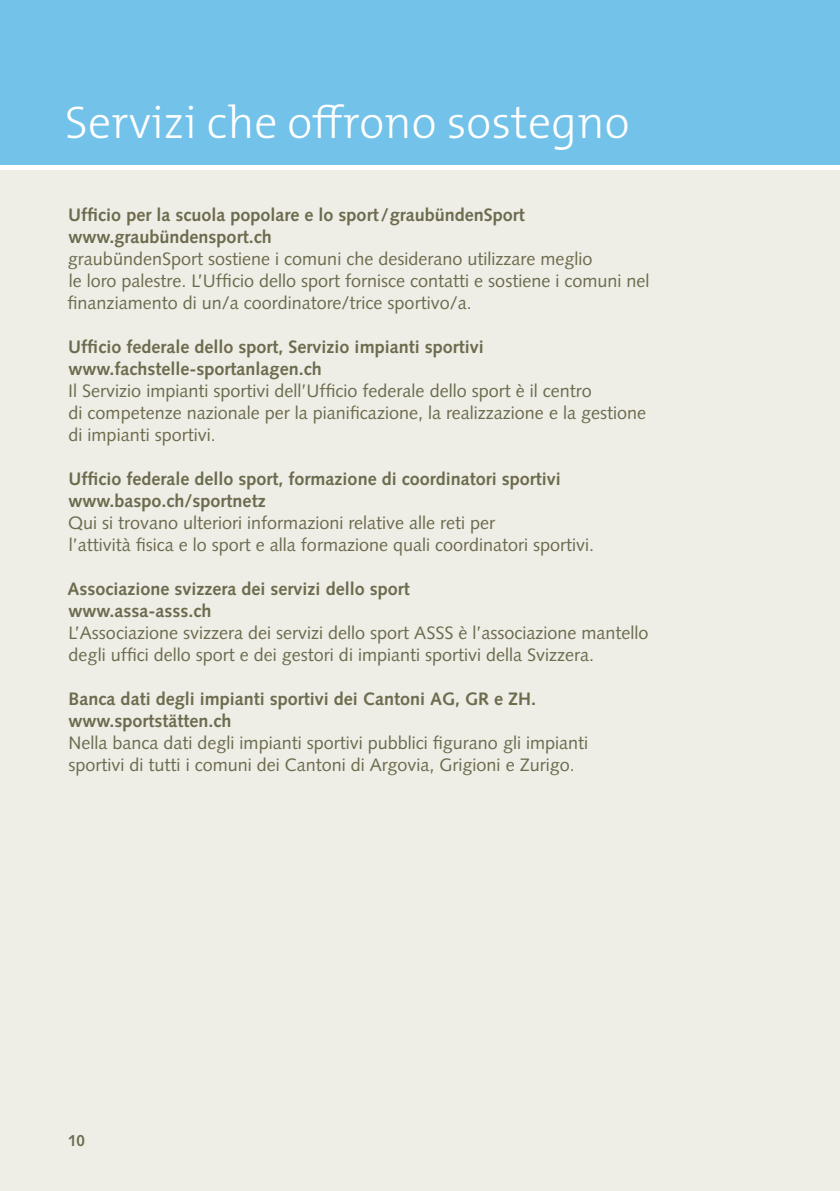
<style>
.page{position:relative;width:840px;height:1191px;background:#fff}
.page>*{position:absolute;margin:0;border:0;box-sizing:border-box;transform-origin:0 0}
.t1{font:300 46px "The Mix B W3";color:#fff}
.t2{font:18px/22px "Syntax";color:#6d6b4d}
.t3{font:700 18px/22px "Syntax";color:#6d6b4d}
.t4{font:700 16px "Syntax";color:#6d6b4d;scale:.95 1}
</style>
<div class="page">
<div style="left:0;top:170px;width:839px;height:1021px;background:#eeede6"></div>
<div style="left:0;top:0;width:839px;height:164px;background:#73c2e9"></div>
<h1 class="t1" style="left:65px;top:93px;width:566px">Servizi che offrono sostegno</h1>
<p class="t3" style="left:68px;top:203px;width:458px">Ufficio per la scuola popolare e lo sport /graubündenSport www.graubündensport.ch</p>
<p class="t2" style="left:68px;top:247px;width:583px">graubündenSport sostiene i comuni che desiderano utilizzare meglio<br>le loro palestre. L’Ufficio dello sport fornisce contatti e sostiene i comuni nel finanziamento di un/a coordinatore/trice sportivo/a.</p>
<p class="t3" style="left:68px;top:335px;width:417px">Ufficio federale dello sport, Servizio impianti sportivi www.fachstelle-sportanlagen.ch</p>
<p class="t2" style="left:68px;top:379px;width:579px">Il Servizio impianti sportivi dell’Ufficio federale dello sport è il centro<br>di competenze nazionale per la pianificazione, la realizzazione e la gestione di impianti sportivi.</p>
<p class="t3" style="left:68px;top:467px;width:494px">Ufficio federale dello sport, formazione di coordinatori sportivi www.baspo.ch/sportnetz</p>
<p class="t2" style="left:68px;top:511px;width:527px">Qui si trovano ulteriori informazioni relative alle reti per<br>l’attività fisica e lo sport e alla formazione quali coordinatori sportivi.</p>
<p class="t3" style="left:67px;top:577px;width:343px">Associazione svizzera dei servizi dello sport www.assa-asss.ch</p>
<p class="t2" style="left:68px;top:621px;width:581px">L’Associazione svizzera dei servizi dello sport ASSS è l’associazione mantello degli uffici dello sport e dei gestori di impianti sportivi della Svizzera.</p>
<p class="t3" style="left:68px;top:687px;width:469px">Banca dati degli impianti sportivi dei Cantoni AG, GR e ZH. www.sportstätten.ch</p>
<p class="t2" style="left:68px;top:731px;width:521px">Nella banca dati degli impianti sportivi pubblici figurano gli impianti sportivi di tutti i comuni dei Cantoni di Argovia, Grigioni e Zurigo.</p>
<p class="t4" style="left:68px;top:1131px;width:19px">10</p>
</div>
